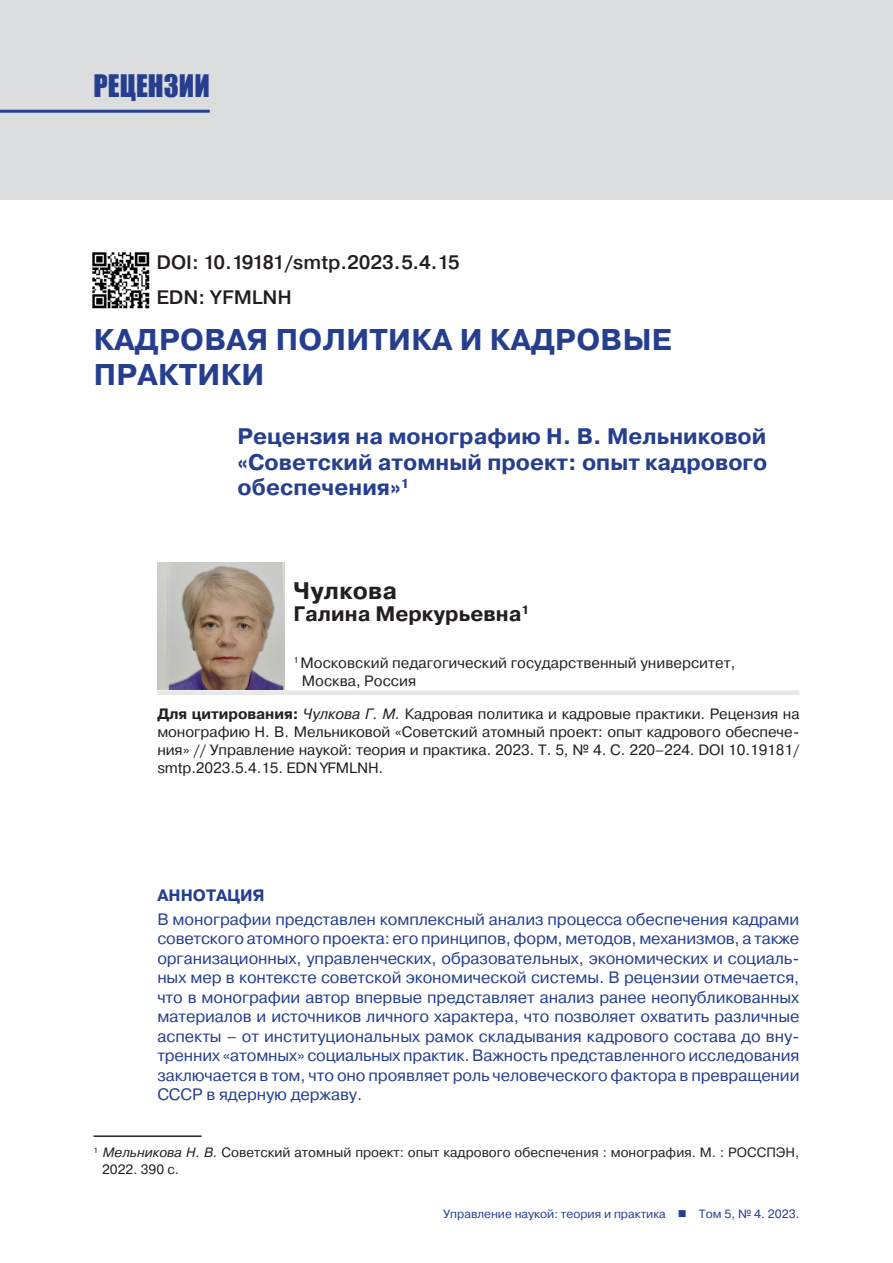
<style>
.page{position:relative;width:893px;height:1263px;background:#fff}
.page>*{position:absolute;margin:0;border:0;box-sizing:border-box;transform-origin:0 0}
._1-1-Заголовок1{font:700 30px/34.5px "Pragmatica";letter-spacing:.01em;color:#253f8e}
._00-Рубрика_слева{font:28.5px "Impact";color:#253f8e}
._2-5-Статья_-_автор{font:700 24px "Pragmatica";letter-spacing:.01em;color:#231f20}
.Книга-шапка_большая{font:700 22.5px/25.5px "Pragmatica";color:#253f8e;text-align:justify}
._2-5-Статья_-_автор-2{font:700 21px "Pragmatica";color:#231f20}
.DOInew{font:500 19.5px "Pragmatica";color:#231f20}
._2-2-Аннотация{font:16.5px/19.5px "Pragmatica";letter-spacing:-.005em;color:#253f8e;text-align:justify}
._2-1-Аннотация_заголовок{font:700 16.5px "Pragmatica";color:#253f8e}
._2-10-Для_цитир-я{font:15px/18px "Pragmatica";letter-spacing:-.005em;color:#231f20;text-align:justify}
._2-6-Статья_-_автор_афф{font:15px/18px "Pragmatica";color:#222}
._07-Сноска{font:13.5px/16.5px "Pragmatica";color:#231f20}
.t1{font:12px "Pragmatica";color:#253f8e}
.s1{font-weight:700}
.s2{font-style:italic}
</style>
<div class="page">
<div style="left:0;top:0;width:893px;height:200px;background:#dcdddf"></div>
<hr style="left:94px;top:1135px;width:108px;height:2px;background:#231f20">
<hr style="left:0;top:110px;width:210px;height:3px;background:#253f8e">
<div style="left:157px;top:690px;width:642px;height:5px;background:#e6e7e9"></div>
<img style="left:157px;top:562px;width:128px;height:128px">
<img style="left:92px;top:252px;width:58px;height:57px">
<p class="_00-Рубрика_слева" style="left:94px;top:64px;width:118px">РЕЦЕНЗИИ</p>
<p class="DOInew" style="left:157px;top:250px;width:304px">DOI: 10.19181/smtp.2023.5.4.15</p>
<p class="DOInew" style="left:157px;top:285px;width:137px">EDN: YFMLNH</p>
<p class="_1-1-Заголовок1" style="left:94px;top:323px;width:579px">КАДРОВАЯ ПОЛИТИКА И КАДРОВЫЕ<br>ПРАКТИКИ</p>
<p class="Книга-шапка_большая" style="left:238px;top:424px;width:531px">Рецензия на монографию Н. В. Мельниковой «Советский атомный проект: опыт кадрового обеспечения»<sup>1</sup></p>
<p class="_2-5-Статья_-_автор" style="left:293px;top:575px;width:105px">Чулкова</p>
<p class="_2-5-Статья_-_автор-2" style="left:293px;top:601px;width:238px">Галина Меркурьевна<sup>1</sup></p>
<p class="_2-6-Статья_-_автор_афф" style="left:302px;top:654px;width:435px;text-indent:-9px"><sup>1</sup> Московский педагогический государственный университет,<br>Москва, Россия</p>
<p class="_2-10-Для_цитир-я" style="left:157px;top:705px;width:644px"><span class="s1">Для цитирования:</span> <span class="s2">Чулкова Г. М.</span> Кадровая политика и кадровые практики. Рецензия на монографию Н. В. Мельниковой «Советский атомный проект: опыт кадрового обеспече&shy;ния» // Управление наукой: теория и практика. 2023. Т. 5, № 4. С. 220–224. DOI 10.19181/ smtp.2023.5.4.15. EDN YFMLNH.</p>
<p class="_2-1-Аннотация_заголовок" style="left:157px;top:884px;width:109px">АННОТАЦИЯ</p>
<p class="_2-2-Аннотация" style="left:157px;top:909px;width:644px">В монографии представлен комплексный анализ процесса обеспечения кадрами советского атомного проекта: его принципов, форм, методов, механизмов, а также организационных, управленческих, образовательных, экономических и социаль&shy;ных мер в контексте советской экономической системы. В рецензии отмечается, что в монографии автор впервые представляет анализ ранее неопубликованных материалов и источников личного характера, что позволяет охватить различные аспекты – от институциональных рамок складывания кадрового состава до вну&shy;тренних «атомных» социальных практик. Важность представленного исследования заключается в том, что оно проявляет роль человеческого фактора в превращении СССР в ядерную державу.</p>
<p class="_07-Сноска" style="left:102px;top:1144px;width:699px;text-indent:-9px"><sup>1</sup> <span class="s2">Мельникова Н. В.</span> Советский атомный проект: опыт кадрового обеспечения : монография. М. : РОССПЭН,<br>2022. 390 с.</p>
<p class="t1" style="left:443px;top:1206px;width:358px">Управление наукой: теория и практика ■ Том 5, № 4. 2023.</p>
</div>
